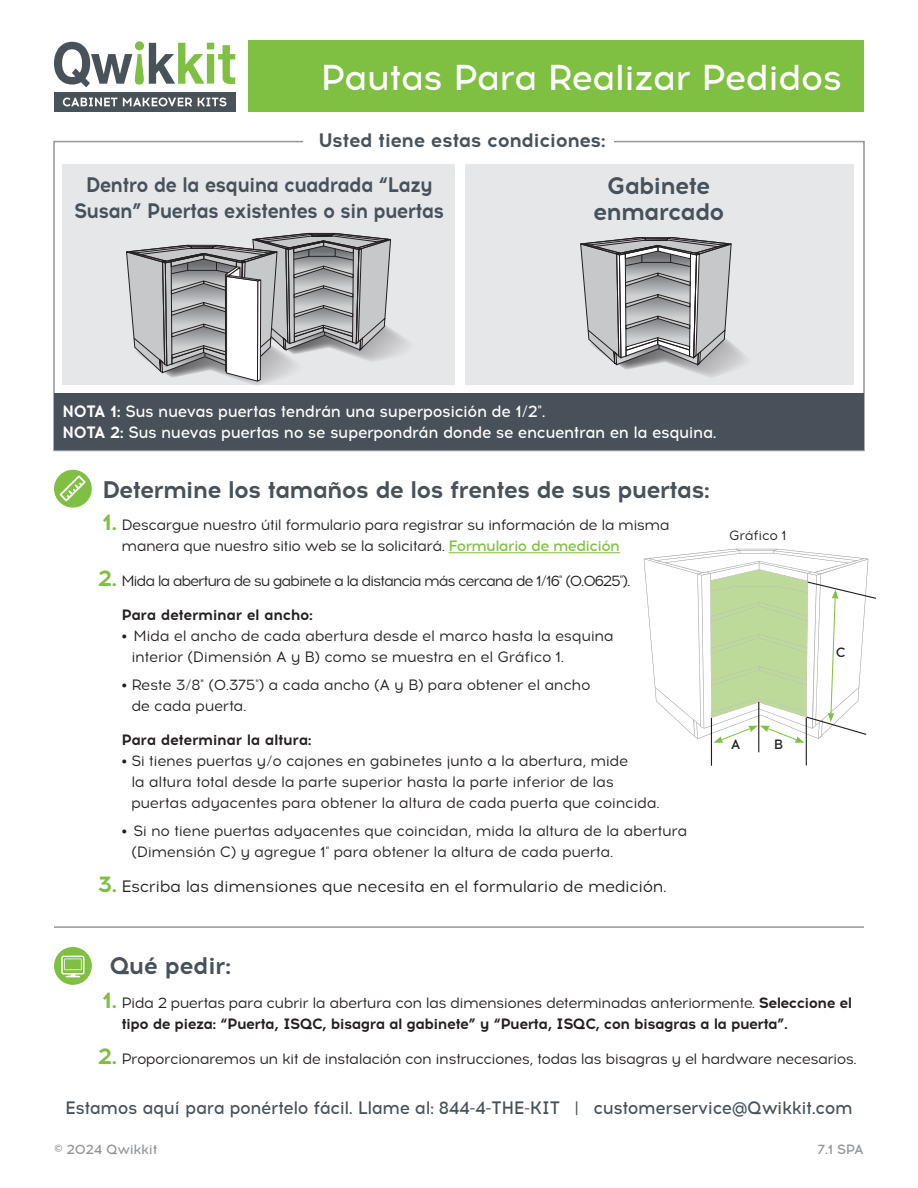
<style>
.page{position:relative;width:918px;height:1188px;background:#fff}
.page>*{position:absolute;margin:0;border:0;box-sizing:border-box;transform-origin:0 0}
.t1{font:500 36px "Acrom";letter-spacing:-.025em;color:#fff}
.Body-Subhead{font:700 24px/25.5px "Acrom";letter-spacing:-.04em;color:#485159;text-align:center}
.t2{font:700 21px/25.5px "Acrom";letter-spacing:-.04em;color:#485159;text-align:center;scale:.93 1}
.Body-Subhead-2{font:700 19.5px "Acrom";letter-spacing:-.025em;color:#485159}
.t3{font:500 18px "Acrom";letter-spacing:-.025em;color:#485159;scale:.95 1}
.t4{font:500 16.5px/21px "Acrom";letter-spacing:-.025em;color:#fff;scale:.95 1}
.Body-List{font:16.5px "Acrom";letter-spacing:-.025em;color:#231f20}
.Body-List-Minimal{font:15px/21px "Acrom";letter-spacing:-.025em;color:#231f20}
.Body-List-2{font:15px/21px "Acrom";letter-spacing:-.04em;color:#231f20}
.Body-List-3{font:700 15px/21px "Acrom";letter-spacing:-.04em;color:#231f20}
.Body-List-4{font:15px "Acrom";letter-spacing:-.08em;color:#231f20}
.Body-List-Minimal-2{font:700 15px "Acrom";letter-spacing:-.025em;color:#231f20}
.t5{font:500 13.5px "Acrom";letter-spacing:-.025em;color:#939598}
.Body-List-5{font:13.5px "Acrom";letter-spacing:-.025em;color:#231f20}
.Body-List-6{font:500 13.5px "Acrom";color:#231f20}
.s1{font-weight:700}
.s2{font-weight:700;font-size:22.5px;color:#7fbf41}
.s3{font-weight:500;color:#7fbf41}
.s4{font-size:22.5px;color:#7fbf41}
.s5{font-weight:400}
</style>
<div class="page">
<div style="left:63px;top:164px;width:392px;height:221px;background:#e6e7e9"></div>
<div style="left:465px;top:164px;width:388px;height:221px;background:#e6e7e9"></div>
<div style="left:248px;top:40px;width:616px;height:72px;background:#7fbf41"></div>
<div style="left:54px;top:92px;width:181px;height:20px;background:#495159"></div>
<svg style="left:54px;top:41px;width:181px;height:46px"></svg>
<svg style="left:63px;top:98px;width:54px;height:8px"></svg>
<svg style="left:123px;top:98px;width:69px;height:8px"></svg>
<svg style="left:198px;top:98px;width:29px;height:8px"></svg>
<hr style="left:54px;top:926px;width:810px;height:2px;background:#939598">
<div style="left:55px;top:948px;width:36px;height:36px;background:#7fbf41;border-radius:50%"></div>
<div style="left:54px;top:947px;width:38px;height:38px;border:1px solid #7fbf41;border-radius:50%"></div>
<svg style="left:61px;top:956px;width:24px;height:21px"></svg>
<hr style="left:449px;top:552px;width:171px;height:1px;background:#7fbf41">
<div style="left:55px;top:470px;width:36px;height:37px;background:#7fbf41;border-radius:50%"></div>
<div style="left:54px;top:470px;width:38px;height:38px;border:1px solid #7fbf41;border-radius:50%"></div>
<svg style="left:60px;top:475px;width:26px;height:26px"></svg>
<div style="left:54px;top:393px;width:810px;height:57px;background:#485159"></div>
<svg style="left:580px;top:237px;width:165px;height:140px"></svg>
<svg style="left:126px;top:233px;width:282px;height:152px"></svg>
<hr style="left:711px;top:718px;width:1px;height:48px;background:#231f20">
<hr style="left:758px;top:702px;width:1px;height:50px;background:#231f20">
<hr style="left:806px;top:718px;width:1px;height:47px;background:#231f20">
<svg style="left:644px;top:549px;width:232px;height:194px"></svg>
<p class="t1" style="left:321px;top:53px;width:523px">Pautas Para Realizar Pedidos</p>
<p class="Body-Subhead-2" style="left:318px;top:126px;width:289px">Usted tiene estas condiciones:</p>
<p class="t2" style="left:74px;top:172px;width:400px">Dentro de la esquina cuadrada “Lazy<br>Susan” Puertas existentes o sin puertas</p>
<p class="Body-Subhead" style="left:593px;top:174px;width:133px">Gabinete enmarcado</p>
<p class="t4" style="left:63px;top:402px;width:690px"><span class="s1">NOTA 1:</span> Sus nuevas puertas tendrán una superposición de 1/2".<br><span class="s1">NOTA 2:</span> Sus nuevas puertas no se superpondrán donde se encuentran en la esquina.</p>
<p class="Body-Subhead" style="left:102px;top:478px;width:610px">Determine los tamaños de los frentes de sus puertas:</p>
<p class="Body-List-2" style="left:122px;top:515px;width:550px;text-indent:-19px"><span class="s2">1.</span> Descargue nuestro útil formulario para registrar su información de la misma manera que nuestro sitio web se la solicitará. <span class="s3">Formulario de medición</span></p>
<p class="Body-List-4" style="left:98px;top:571px;width:534px"><span class="s2">2.</span> Mida la abertura de su gabinete a la distancia más cercana de 1/16" (0.0625").</p>
<p class="Body-List-Minimal-2" style="left:122px;top:604px;width:193px">Para determinar el ancho:</p>
<p class="Body-List-Minimal" style="left:131px;top:626px;width:484px;text-indent:-10px">• Mida el ancho de cada abertura desde el marco hasta la esquina interior (Dimensión A y B) como se muestra en el Gráfico 1.</p>
<p class="Body-List-Minimal" style="left:131px;top:675px;width:461px;text-indent:-10px">• Reste 3/8" (0.375") a cada ancho (A y B) para obtener el ancho de cada puerta.</p>
<p class="Body-List-Minimal-2" style="left:122px;top:730px;width:192px">Para determinar la altura:</p>
<p class="Body-List-Minimal" style="left:131px;top:751px;width:530px;text-indent:-10px">• Si tienes puertas y/o cajones en gabinetes junto a la abertura, mide<br>la altura total desde la parte superior hasta la parte inferior de las puertas adyacentes para obtener la altura de cada puerta que coincida.</p>
<p class="Body-List-Minimal" style="left:131px;top:821px;width:558px;text-indent:-10px">• Si no tiene puertas adyacentes que coincidan, mida la altura de la abertura (Dimensión C) y agregue 1" para obtener la altura de cada puerta.</p>
<p class="Body-List" style="left:98px;top:875px;width:571px"><span class="s2">3.</span> Escriba las dimensiones que necesita en el formulario de medición.</p>
<p class="Body-List-5" style="left:729px;top:526px;width:59px">Gráfico 1</p>
<p class="Body-List-6" style="left:731px;top:735px;width:11px">A</p>
<p class="Body-List-6" style="left:774px;top:735px;width:11px">B</p>
<p class="Body-List-6" style="left:836px;top:643px;width:11px">C</p>
<p class="Body-Subhead" style="left:109px;top:953px;width:123px">Qué pedir:</p>
<p class="Body-List-3" style="left:122px;top:993px;width:732px;text-indent:-19px"><span class="s4">1.</span> <span class="s5">Pida 2 puertas para cubrir la abertura con las dimensiones determinadas anteriormente.</span> Seleccione el tipo de pieza: “Puerta, ISQC, bisagra al gabinete” y “Puerta, ISQC, con bisagras a la puerta”.</p>
<p class="Body-List-2" style="left:98px;top:1048px;width:760px"><span class="s2">2.</span> Proporcionaremos un kit de instalación con instrucciones, todas las bisagras y el hardware necesarios.</p>
<p class="t3" style="left:65px;top:1095px;width:830px">Estamos aquí para ponértelo fácil. Llame al: 844-4-THE-KIT | customerservice@Qwikkit.com</p>
<p class="t5" style="left:54px;top:1140px;width:105px">© 2024 Qwikkit</p>
<p class="t5" style="left:818px;top:1140px;width:48px">7.1 SPA</p>
</div>
